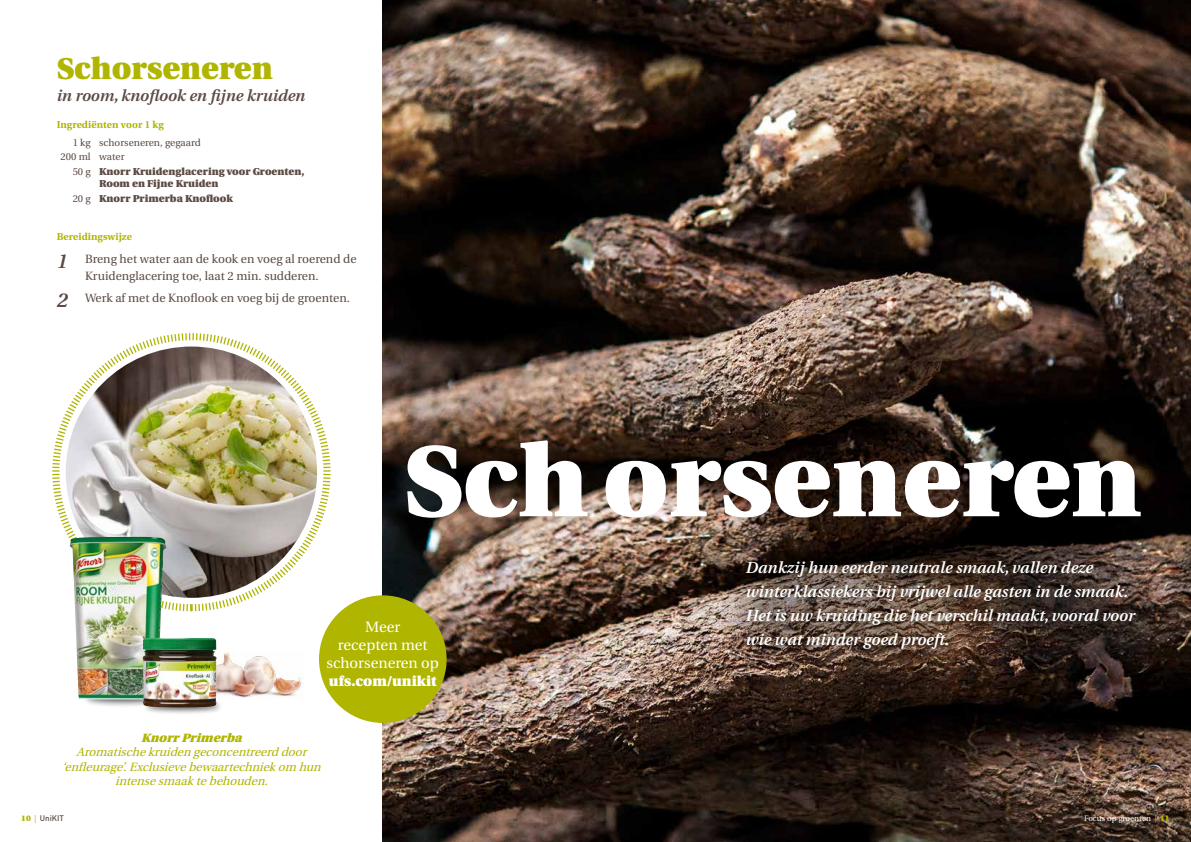
<style>
.page{position:relative;width:1191px;height:842px;background:#fff}
.page>*{position:absolute;margin:0;border:0;box-sizing:border-box;transform-origin:0 0}
.t1{font:900 100.5px "Utopia";color:#fff}
.t2{font:900 30px "Utopia";color:#b0b500}
.t3{font:italic 600 16px/24px "Utopia";color:#fff}
.t4{font:italic 600 16px "Utopia";color:#5c4a43}
.t5{font:15px/18px "Utopia";color:#fff;text-align:center}
.t6{font:900 14px "Utopia";color:#fff}
.t7{font:12px/17px "Utopia";color:#5c4a43}
.t8{font:italic 12px/14.4px "Utopia";color:#b0b500;text-align:center}
.t9{font:italic 900 12px "Utopia";color:#b0b500}
.t10{font:900 10px/12px "Utopia";color:#5c4a43}
.t11{font:700 10px "Utopia";letter-spacing:.01em;color:#b0b500}
.t12{font:10px/14.8px "Utopia";color:#5c4a43}
.t13{font:8px "Utopia";color:#fff}
.t14{font:500 8px "DIN Pro";color:#5c4a43}
.s1{font-weight:400}
.s2{font-weight:600;font-style:italic;font-size:20px}
.s3{font-family:"Utopia";font-weight:900;color:#b0b500}
.s4{font-family:"Utopia";font-weight:400;color:#b0b500}
.s5{color:#b0b500}
.s6{font-weight:900;color:#b0b500}
</style>
<div class="page">
<svg style="left:52px;top:333px;width:279px;height:279px"></svg>
<img style="left:66px;top:346px;width:251px;height:252px;border-radius:126px">
<img style="left:217px;top:653px;width:86px;height:45px">
<img style="left:383px;top:0;width:808px;height:842px">
<div style="left:716px;top:531px;width:447px;height:147px;background:#000;opacity:.75"></div>
<div style="left:81px;top:686px;width:85px;height:22px;background:#000;opacity:.75"></div>
<img style="left:70px;top:537px;width:96px;height:163px">
<div style="left:142px;top:698px;width:81px;height:16px;background:#000;opacity:.75"></div>
<img style="left:143px;top:638px;width:74px;height:69px">
<div style="left:319px;top:595px;width:127px;height:128px;background:#b0b500;border-radius:50%"></div>
<h2 class="t2" style="left:57px;top:52px;width:217px">Schorseneren</h2>
<p class="t4" style="left:57px;top:87px;width:250px">in room, knoflook en fijne kruiden</p>
<p class="t11" style="left:57px;top:119px;width:109px">Ingrediënten voor 1 kg</p>
<p class="t12" style="left:61px;top:135px;width:142px;text-indent:12px">1 kg schorseneren, gegaard<br>200 ml water</p>
<p class="t10" style="left:99px;top:166px;width:207px;text-indent:-27px"><span class="s1">50 g</span> Knorr Kruidenglacering voor Groenten,<br>Room en Fijne Kruiden</p>
<p class="t10" style="left:73px;top:193px;width:162px"><span class="s1">20 g</span> Knorr Primerba Knoflook</p>
<p class="t11" style="left:57px;top:231px;width:77px">Bereidingswijze</p>
<p class="t7" style="left:85px;top:250px;width:273px;text-indent:-28px"><span class="s2">1</span> Breng het water aan de kook en voeg al roerend de<br>Kruidenglacering toe, laat 2 min. sudderen.</p>
<p class="t7" style="left:57px;top:290px;width:295px"><span class="s2">2</span> Werk af met de Knoflook en voeg bij de groenten.</p>
<h1 class="t1" style="left:404px;top:424px;width:739px">Schorseneren</h1>
<p class="t5" style="left:326px;top:618px;width:114px">Meer<br>recepten met schorseneren op</p>
<p class="t6" style="left:329px;top:673px;width:109px">ufs.com/unikit</p>
<p class="t9" style="left:141px;top:731px;width:106px">KnorrPrimerba</p>
<p class="t8" style="left:62px;top:745px;width:264px">Aromatischekruiden geconcentreerd door ‘enfleurage’.Exclusievebewaartechniekom hun intensesmaaktebehouden.</p>
<p class="t3" style="left:746px;top:556px;width:390px">Dankzij hun eerder neutrale smaak, vallen deze winterklassiekers bij vrijwel alle gasten in de smaak.<br>Het is uw kruiding die het verschil maakt, vooral voor wie wat minder goed proeft.</p>
<p class="t14" style="left:21px;top:813px;width:44px"><span class="s3">10</span> <span class="s4">|</span> UniKIT</p>
<p class="t13" style="left:1084px;top:814px;width:87px">Focus op groenten <span class="s5">|</span> <span class="s6">11</span></p>
</div>
